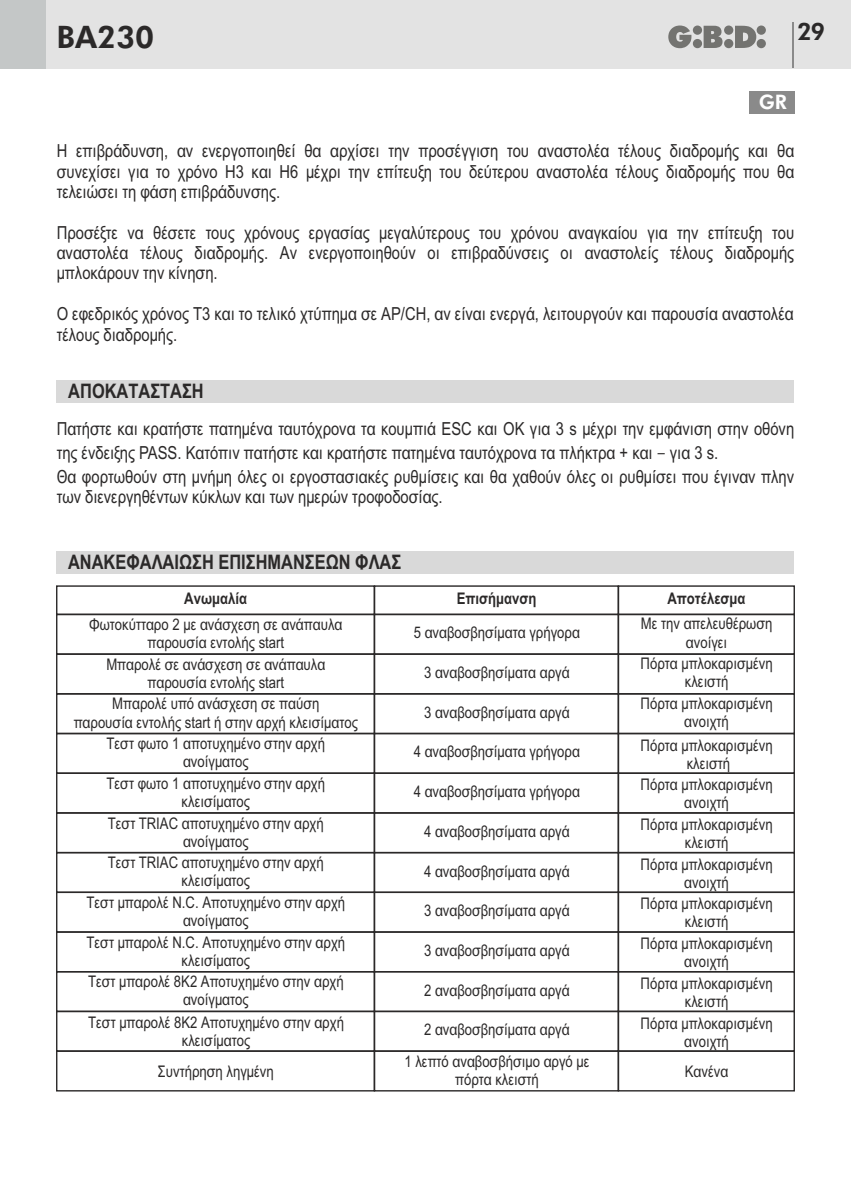
<style>
.page{position:relative;width:851px;height:1191px;background:#fff}
.page>*{position:absolute;margin:0;border:0;box-sizing:border-box;transform-origin:0 0}
.t1{font:800 31px "Futura BT";color:#2b2929}
.t2{font:800 24px "Futura BT";color:#2b2929}
.t3{font:700 20px "Arial Narrow";color:#2b2929}
.t4{font:800 20px "Futura BT";color:#fff}
.t5{font:18px/20.4px "Arial Narrow";color:#2b2929;text-align:justify}
.t6{font:16px/18.2px "Arial Narrow";color:#2b2929;text-align:center}
.t7{font:700 16px "Arial Narrow";color:#2b2929}
.s1{font-family:"Lucida Sans Unicode"}
</style>
<div class="page">
<div style="left:0;top:0;width:850px;height:68px;background:#e3e3e3"></div>
<div style="left:0;top:0;width:45px;height:68px;background:#c4c7c7"></div>
<svg style="left:668px;top:26px;width:97px;height:22px"></svg>
<hr style="left:792px;top:23px;width:2px;height:45px;background:#8a8a8a">
<div style="left:748px;top:91px;width:46px;height:22px;background:#8a8a8a"></div>
<div style="left:57px;top:380px;width:737px;height:23px;background:#d9d9d9"></div>
<div style="left:57px;top:551px;width:737px;height:22px;background:#d9d9d9"></div>
<svg style="left:56px;top:585px;width:739px;height:507px"></svg>
<h1 class="t1" style="left:56px;top:24px;width:99px">BA230</h1>
<h2 class="t2" style="left:797px;top:22px;width:29px">29</h2>
<p class="t4" style="left:758px;top:94px;width:30px">GR</p>
<p class="t5" style="left:57px;top:142px;width:739px">Η επιβράδυνση, αν ενεργοποιηθεί θα αρχίσει την προσέγγιση του αναστολέα τέλους διαδρομής και θα συνεχίσει για το χρόνο H3 και H6 μέχρι την επίτευξη του δεύτερου αναστολέα τέλους διαδρομής που θα τελειώσει τη φάση επιβράδυνσης.</p>
<p class="t5" style="left:57px;top:224px;width:739px">Προσέξτε να θέσετε τους χρόνους εργασίας μεγαλύτερους του χρόνου αναγκαίου για την επίτευξη του αναστολέα τέλους διαδρομής. Αν ενεργοποιηθούν οι επιβραδύνσεις οι αναστολείς τέλους διαδρομής μπλοκάρουν την κίνηση.</p>
<p class="t5" style="left:57px;top:305px;width:738px">Ο εφεδρικός χρόνος T3 και το τελικό χτύπημα σε AP/CH, αν είναι ενεργά, λειτουργούν και παρουσία αναστολέα τέλους διαδρομής.</p>
<p class="t3" style="left:68px;top:383px;width:137px">ΑΠΟΚΑΤΑΣΤΑΣΗ</p>
<p class="t5" style="left:57px;top:418px;width:738px;line-height:24px;text-align:left">Πατήστε και κρατήστε πατημένα ταυτόχρονα τα κουμπιά ESC και OK για 3 s μέχρι την εμφάνιση στην οθόνη της ένδειξης PASS. Κατόπιν πατήστε και κρατήστε πατημένα ταυτόχρονα τα πλήκτρα + και <span class="s1">–</span> για 3 s.<br>Θα φορτωθούν στη μνήμη όλες οι εργοστασιακές ρυθμίσεις και θα χαθούν όλες οι ρυθμίσει που έγιναν πλην</p>
<p class="t5" style="left:57px;top:488px;width:387px">των διενεργηθέντων κύκλων και των ημερών τροφοδοσίας.</p>
<p class="t3" style="left:68px;top:555px;width:334px">ΑΝΑΚΕΦΑΛΑΙΩΣΗ ΕΠΙΣΗΜΑΝΣΕΩΝ ΦΛΑΣ</p>
<p class="t7" style="left:184px;top:592px;width:64px">Ανωμαλία</p>
<p class="t7" style="left:456px;top:593px;width:81px">Επισήμανση</p>
<p class="t7" style="left:667px;top:593px;width:80px">Αποτέλεσμα</p>
<p class="t6" style="left:89px;top:617px;width:255px">Φωτοκύτταρο 2 με ανάσχεση σε ανάπαυλα παρουσία εντολής start</p>
<p class="t6" style="left:106px;top:656px;width:220px">Μπαρολέ σε ανάσχεση σε ανάπαυλα παρουσία εντολής start</p>
<p class="t6" style="left:74px;top:696px;width:286px">Μπαρολέ υπό ανάσχεση σε παύση<br>παρουσία εντολής start ή στην αρχή κλεισίματος</p>
<p class="t6" style="left:107px;top:736px;width:220px">Τεστ φωτο 1 αποτυχημένο στην αρχή ανοίγματος</p>
<p class="t6" style="left:107px;top:775px;width:220px">Τεστ φωτο 1 αποτυχημένο στην αρχή κλεισίματος</p>
<p class="t6" style="left:108px;top:815px;width:217px">Τεστ TRIAC αποτυχημένο στην αρχή ανοίγματος</p>
<p class="t6" style="left:108px;top:855px;width:217px">Τεστ TRIAC αποτυχημένο στην αρχή κλεισίματος</p>
<p class="t6" style="left:86px;top:894px;width:260px">Τεστ μπαρολέ N.C. Αποτυχημένο στην αρχή ανοίγματος</p>
<p class="t6" style="left:86px;top:934px;width:260px">Τεστ μπαρολέ N.C. Αποτυχημένο στην αρχή κλεισίματος</p>
<p class="t6" style="left:88px;top:974px;width:257px">Τεστ μπαρολέ 8K2 Αποτυχημένο στην αρχή ανοίγματος</p>
<p class="t6" style="left:88px;top:1014px;width:257px">Τεστ μπαρολέ 8K2 Αποτυχημένο στην αρχή κλεισίματος</p>
<p class="t6" style="left:158px;top:1063px;width:117px">Συντήρηση ληγμένη</p>
<p class="t6" style="left:640px;top:616px;width:133px">Με την απελευθέρωση ανοίγει</p>
<p class="t6" style="left:640px;top:656px;width:134px">Πόρτα μπλοκαρισμένη κλειστή</p>
<p class="t6" style="left:640px;top:695px;width:134px">Πόρτα μπλοκαρισμένη ανοιχτή</p>
<p class="t6" style="left:640px;top:737px;width:134px">Πόρτα μπλοκαρισμένη κλειστή</p>
<p class="t6" style="left:640px;top:777px;width:134px">Πόρτα μπλοκαρισμένη ανοιχτή</p>
<p class="t6" style="left:640px;top:816px;width:134px">Πόρτα μπλοκαρισμένη κλειστή</p>
<p class="t6" style="left:640px;top:856px;width:134px">Πόρτα μπλοκαρισμένη ανοιχτή</p>
<p class="t6" style="left:640px;top:896px;width:134px">Πόρτα μπλοκαρισμένη κλειστή</p>
<p class="t6" style="left:640px;top:935px;width:134px">Πόρτα μπλοκαρισμένη ανοιχτή</p>
<p class="t6" style="left:640px;top:975px;width:134px">Πόρτα μπλοκαρισμένη κλειστή</p>
<p class="t6" style="left:640px;top:1015px;width:134px">Πόρτα μπλοκαρισμένη ανοιχτή</p>
<p class="t6" style="left:684px;top:1063px;width:45px">Κανένα</p>
<p class="t6" style="left:413px;top:625px;width:168px">5 αναβοσβησίματα γρήγορα</p>
<p class="t6" style="left:424px;top:665px;width:147px">3 αναβοσβησίματα αργά</p>
<p class="t6" style="left:424px;top:704px;width:147px">3 αναβοσβησίματα αργά</p>
<p class="t6" style="left:413px;top:744px;width:168px">4 αναβοσβησίματα γρήγορα</p>
<p class="t6" style="left:413px;top:784px;width:168px">4 αναβοσβησίματα γρήγορα</p>
<p class="t6" style="left:424px;top:823px;width:147px">4 αναβοσβησίματα αργά</p>
<p class="t6" style="left:424px;top:863px;width:147px">4 αναβοσβησίματα αργά</p>
<p class="t6" style="left:424px;top:903px;width:147px">3 αναβοσβησίματα αργά</p>
<p class="t6" style="left:424px;top:942px;width:147px">3 αναβοσβησίματα αργά</p>
<p class="t6" style="left:424px;top:982px;width:147px">2 αναβοσβησίματα αργά</p>
<p class="t6" style="left:404px;top:1015px;width:187px;line-height:31.4px">2 αναβοσβησίματα αργά<br>1 λεπτό αναβοσβήσιμο αργό με</p>
<p class="t6" style="left:455px;top:1071px;width:85px">πόρτα κλειστή</p>
</div>
